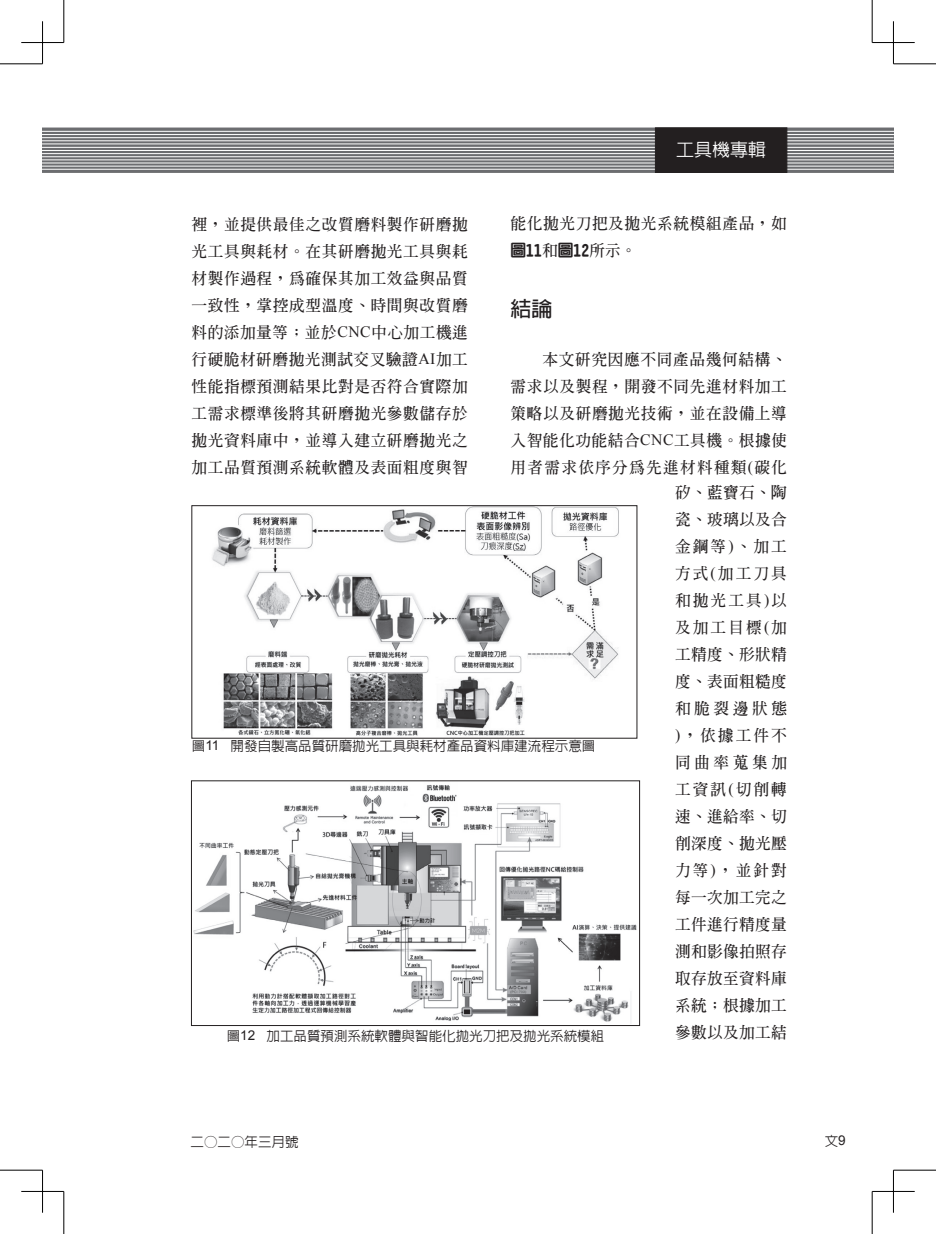
<style>
.page{position:relative;width:936px;height:1234px;background:#fff}
.page>*{position:absolute;margin:0;border:0;box-sizing:border-box;transform-origin:0 0}
.t1{font:700 21px "Lin Gothic";color:#231f20}
.t2{font:500 18px "New Gothic";color:#fff}
.t3{font:700 15.75px/27px "Inn Ming";letter-spacing:.035em;color:#231f20;text-align:justify}
.t4{font:800 15.75px "Yen Round";color:#231f20}
.t5{font:500 13.5px "Lin Gothic";color:#231f20}
.s1{font-family:"Times New Roman";font-weight:400}
.s2{font-family:"Inn Ming";font-weight:700}
.s3{font-family:"Arial";font-weight:400}
</style>
<div class="page">
<svg style="left:43px;top:128px;width:850px;height:45px;background:#7a7b7d"></svg>
<hr style="left:43px;top:156px;width:850px;height:1px;background:#fff">
<hr style="left:43px;top:153px;width:850px;height:1px;background:#fff">
<hr style="left:43px;top:150px;width:850px;height:1px;background:#fff">
<hr style="left:43px;top:147px;width:850px;height:1px;background:#fff">
<hr style="left:43px;top:143px;width:850px;height:1px;background:#fff">
<hr style="left:43px;top:140px;width:850px;height:1px;background:#fff">
<hr style="left:43px;top:137px;width:850px;height:1px;background:#fff">
<hr style="left:43px;top:134px;width:850px;height:1px;background:#fff">
<hr style="left:43px;top:131px;width:850px;height:1px;background:#fff">
<hr style="left:43px;top:159px;width:850px;height:1px;background:#fff">
<hr style="left:43px;top:162px;width:850px;height:1px;background:#fff">
<hr style="left:43px;top:166px;width:850px;height:1px;background:#fff">
<hr style="left:43px;top:169px;width:850px;height:1px;background:#fff">
<div style="left:655px;top:128px;width:132px;height:45px;background:#231f20"></div>
<img style="left:212px;top:507px;width:407px;height:229px">
<div style="left:191px;top:505px;width:446px;height:233px;border:1px solid #231f20"></div>
<img style="left:193px;top:785px;width:444px;height:238px">
<div style="left:191px;top:780px;width:449px;height:245px;border:1px solid #231f20"></div>
<hr style="left:0;top:64px;width:43px;height:1px;background:#000">
<hr style="left:893px;top:64px;width:42px;height:1px;background:#000">
<hr style="left:0;top:1169px;width:43px;height:1px;background:#000">
<hr style="left:893px;top:1169px;width:42px;height:1px;background:#000">
<hr style="left:64px;top:0;width:1px;height:43px;background:#000">
<hr style="left:64px;top:1191px;width:1px;height:42px;background:#000">
<hr style="left:871px;top:0;width:1px;height:43px;background:#000">
<hr style="left:871px;top:1191px;width:1px;height:42px;background:#000">
<hr style="left:21px;top:42px;width:43px;height:1px;background:#000">
<hr style="left:872px;top:42px;width:42px;height:1px;background:#000">
<hr style="left:21px;top:1190px;width:43px;height:1px;background:#000">
<hr style="left:872px;top:1190px;width:42px;height:1px;background:#000">
<hr style="left:42px;top:21px;width:1px;height:43px;background:#000">
<hr style="left:42px;top:1169px;width:1px;height:43px;background:#000">
<hr style="left:893px;top:21px;width:1px;height:43px;background:#000">
<hr style="left:893px;top:1169px;width:1px;height:43px;background:#000">
<p class="t2" style="left:676px;top:140px;width:91px">工具機專輯</p>
<p class="t3" style="left:191px;top:210px;width:278px">裡，並提供最佳之改質磨料製作研磨拋光工具與耗材。在其研磨拋光工具與耗材製作過程，為確保其加工效益與品質一致性，掌控成型溫度、時間與改質磨料的添加量等；並於<span class="s1">CNC</span>中心加工機進行硬脆材研磨拋光測試交叉驗證<span class="s1">AI</span>加工性能指標預測結果比對是否符合實際加工需求標準後將其研磨拋光參數儲存於拋光資料庫中，並導入建立研磨拋光之加工品質預測系統軟體及表面粗度與智</p>
<p class="t3" style="left:510px;top:210px;width:278px">能化拋光刀把及拋光系統模組產品，如</p>
<p class="t4" style="left:510px;top:243px;width:127px">圖11<span class="s2">和</span>圖12<span class="s2">所示。</span></p>
<h1 class="t1" style="left:510px;top:298px;width:43px">結論</h1>
<p class="t3" style="left:510px;top:345px;width:278px;text-indent:32px">本文研究因應不同產品幾何結構、需求以及製程，開發不同先進材料加工策略以及研磨拋光技術，並在設備上導入智能化功能結合<span class="s1">CNC</span>工具機。根據使用者需求依序分為先進材料種類<span class="s1">(</span>碳化</p>
<p class="t5" style="left:192px;top:739px;width:405px">圖<span class="s3">11</span> 開發自製高品質研磨拋光工具與耗材產品資料庫建流程示意圖</p>
<p class="t5" style="left:227px;top:1029px;width:379px">圖<span class="s3">12</span> 加工品質預測系統軟體與智能化拋光刀把及拋光系統模組</p>
<p class="t3" style="left:675px;top:478px;width:113px">矽、藍寶石、陶瓷、玻璃以及合金鋼等<span class="s1">)</span>、加工方式<span class="s1">(</span>加工刀具和拋光工具<span class="s1">)</span>以及加工目標<span class="s1">(</span>加工精度、形狀精度、表面粗糙度和脆裂邊狀態<span class="s1">)</span>，依據工件不同曲率蒐集加工資訊<span class="s1">(</span>切削轉速、進給率、切削深度、拋光壓力等<span class="s1">)</span>，並針對每一次加工完之工件進行精度量測和影像拍照存取存放至資料庫系統；根據加工參數以及加工結</p>
<p class="t5" style="left:190px;top:1134px;width:110px">二○二○年三月號</p>
<p class="t5" style="left:824px;top:1134px;width:23px">文<span class="s3">9</span></p>
</div>
